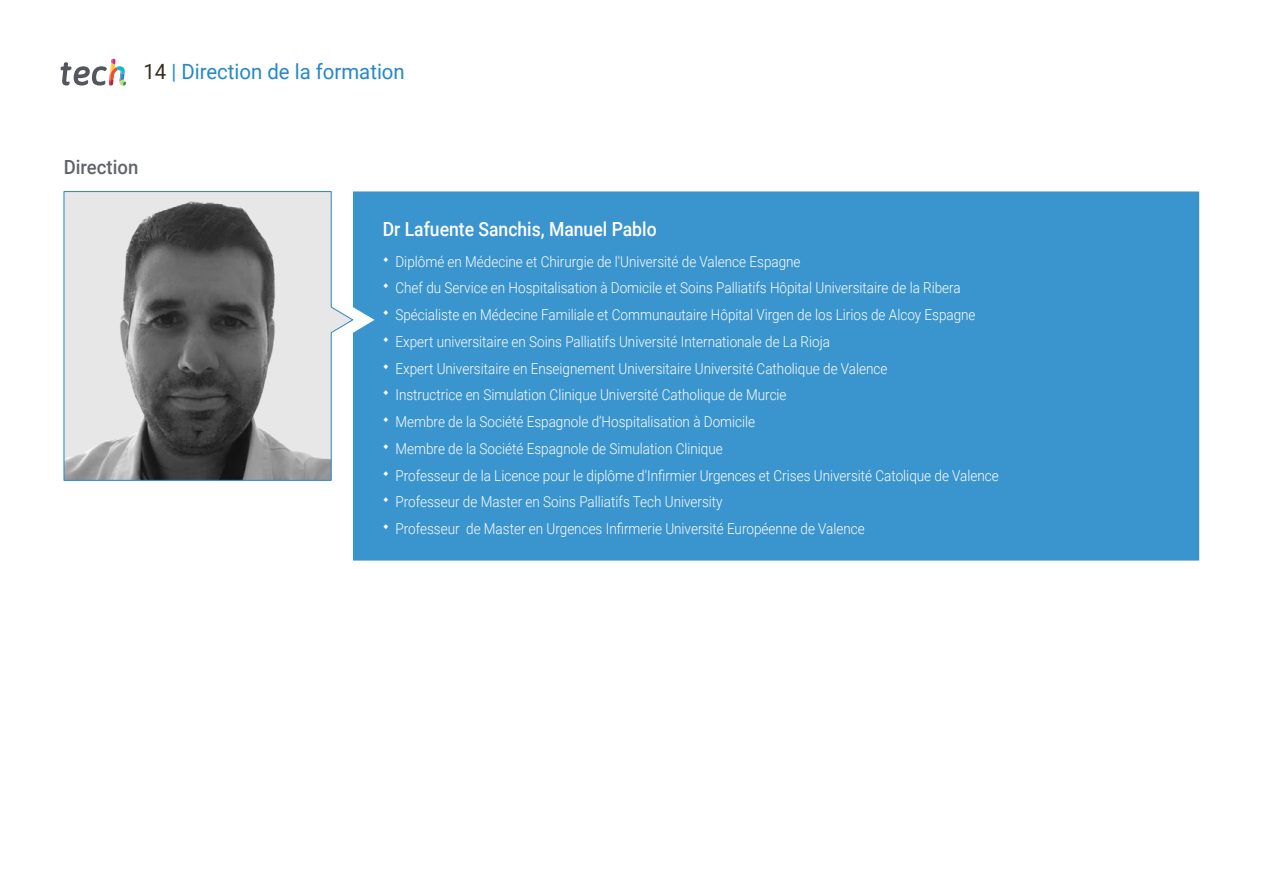
<style>
.page{position:relative;width:1263px;height:893px;background:#fff}
.page>*{position:absolute;margin:0;border:0;box-sizing:border-box;transform-origin:0 0}
.t1{font:21px "Roboto";color:#2488c9}
.t2{font:500 19.5px "Roboto";color:#fff;scale:.9 1}
.t3{font:500 19.5px "Roboto";color:#61646a;scale:.95 1}
.t4{font:300 15px/26.7px "Roboto";color:#fff;scale:.9 1}
.s1{color:#312e20}
</style>
<div class="page">
<svg style="left:61px;top:59px;width:65px;height:27px"></svg>
<div style="left:353px;top:191px;width:846px;height:370px;background:#3a94ce"></div>
<svg style="left:64px;top:191px;width:289px;height:290px;background:#a2a3a4"></svg>
<svg style="left:384px;top:257px;width:4px;height:5px"></svg>
<svg style="left:384px;top:284px;width:4px;height:5px"></svg>
<svg style="left:384px;top:310px;width:4px;height:5px"></svg>
<svg style="left:384px;top:337px;width:4px;height:5px"></svg>
<svg style="left:384px;top:364px;width:4px;height:5px"></svg>
<svg style="left:384px;top:391px;width:4px;height:5px"></svg>
<svg style="left:384px;top:417px;width:4px;height:5px"></svg>
<svg style="left:384px;top:444px;width:4px;height:5px"></svg>
<svg style="left:384px;top:471px;width:4px;height:5px"></svg>
<svg style="left:384px;top:498px;width:4px;height:5px"></svg>
<svg style="left:384px;top:524px;width:4px;height:5px"></svg>
<h1 class="t1" style="left:144px;top:57px;width:263px"><span class="s1">14</span> | Direction de la formation</h1>
<h2 class="t3" style="left:64px;top:154px;width:80px">Direction</h2>
<h2 class="t2" style="left:383px;top:215px;width:306px">Dr Lafuente Sanchis, Manuel Pablo</h2>
<p class="t4" style="left:395px;top:247px;width:672px">Diplômé en Médecine et Chirurgie de l'Université de Valence Espagne<br>Chef du Service en Hospitalisation à Domicile et Soins Palliatifs Hôpital Universitaire de la Ribera Spécialiste en Médecine Familiale et Communautaire Hôpital Virgen de los Lirios de Alcoy Espagne Expert universitaire en Soins Palliatifs Université Internationale de La Rioja<br>Expert Universitaire en Enseignement Universitaire Université Catholique de Valence<br>Instructrice en Simulation Clinique Université Catholique de Murcie<br>Membre de la Société Espagnole d’Hospitalisation à Domicile<br>Membre de la Société Espagnole de Simulation Clinique<br>Professeur de la Licence pour le diplôme d'Infirmier Urgences et Crises Université Catolique de Valence Professeur de Master en Soins Palliatifs Tech University<br>Professeur de Master en Urgences Infirmerie Université Européenne de Valence</p>
</div>
